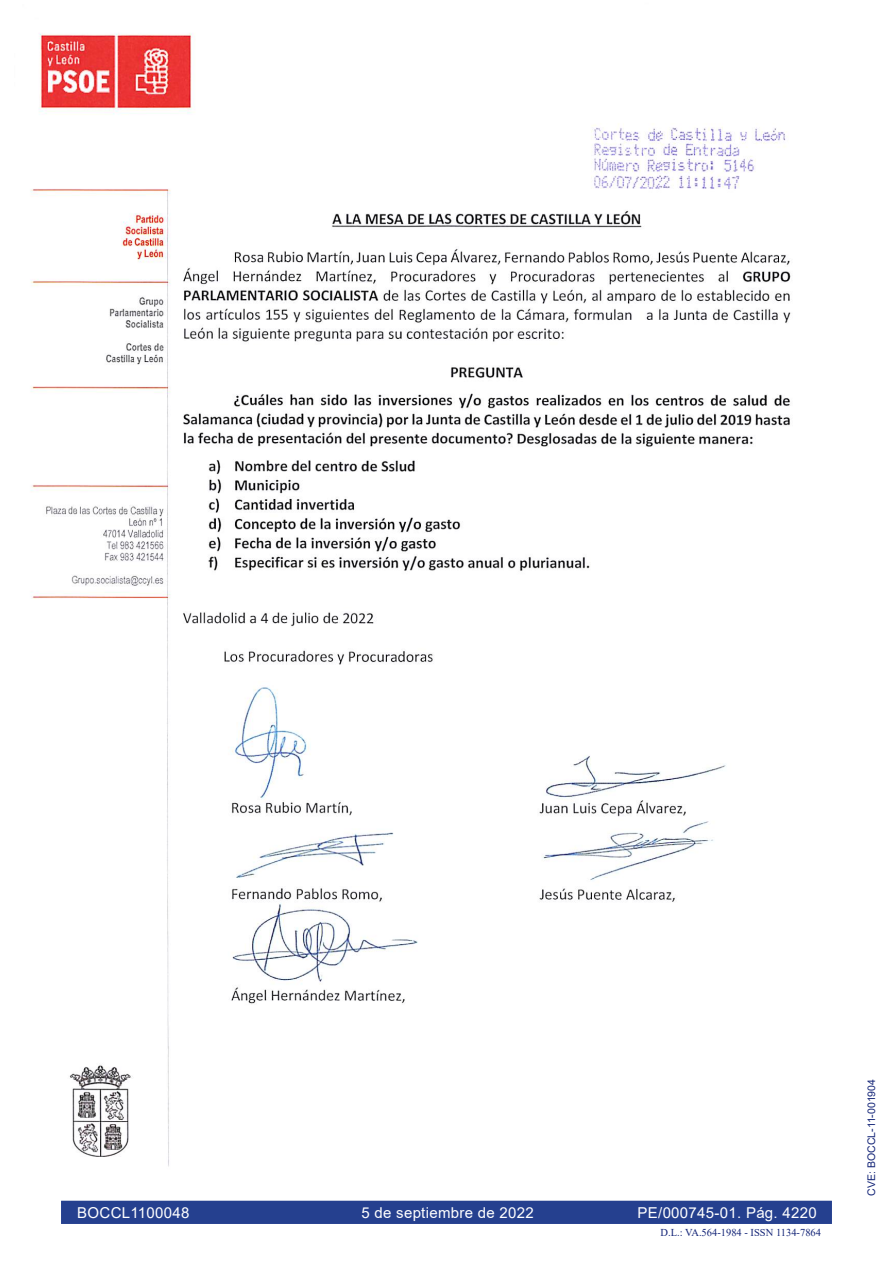
<style>
.page{position:relative;width:893px;height:1263px;background:#fff}
.page>*{position:absolute;margin:0;border:0;box-sizing:border-box;transform-origin:0 0}
.E_CVE{font:15px "Arial";letter-spacing:.02em;color:#fff}
.t1{font:10.5px "Times New Roman";color:#132477}
.t2{font:10.5px "Arial";color:#132477}
</style>
<div class="page">
<div style="left:60px;top:1200px;width:773px;height:25px;background:#25408f"></div>
<div style="left:60px;top:1199px;width:773px;height:26px;border:2px solid #fff"></div>
<img style="left:30px;top:33px;width:803px;height:1167px">
<p class="E_CVE" style="left:77px;top:1202px;width:114px">BOCCL1100048</p>
<p class="E_CVE" style="left:361px;top:1202px;width:174px">5 de septiembre de 2022</p>
<p class="E_CVE" style="left:638px;top:1202px;width:181px">PE/000745-01. Pág. 4220</p>
<p class="t1" style="left:661px;top:1225px;width:162px">D.L.: VA.564-1984 - ISSN 1134-7864</p>
<p class="t2" style="left:864px;top:1195px;width:118px;rotate:-90deg">CVE: BOCCL-11-001904</p>
</div>
